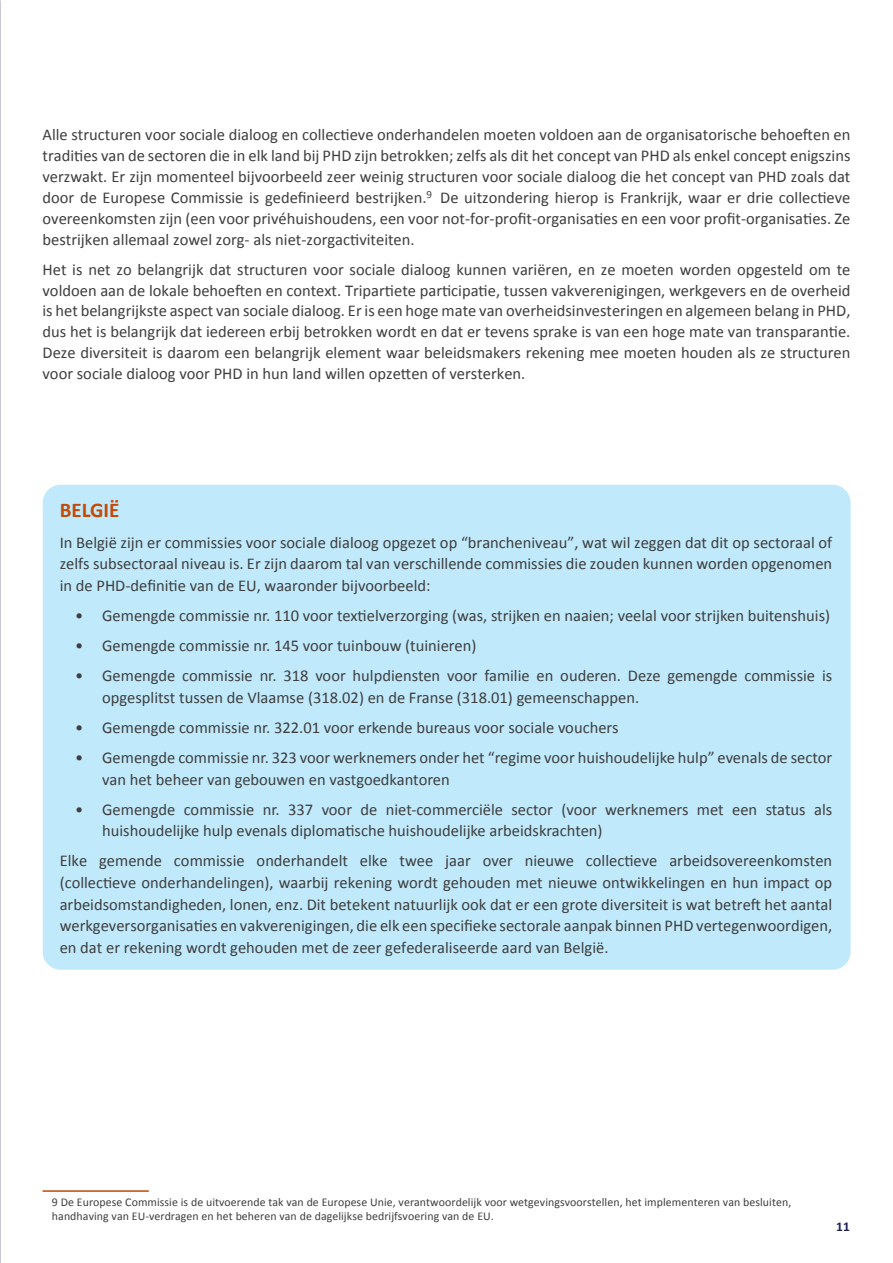
<style>
.page{position:relative;width:893px;height:1263px;background:#fff}
.page>*{position:absolute;margin:0;border:0;box-sizing:border-box;transform-origin:0 0}
.Sub-Title{font:700 21px "Calibri";color:#c24a08}
.Body_text{font:16.5px/21.6px "Calibri";color:#3e3e3f;text-align:justify}
.t1{font:700 13.5px "Calibri";color:#1f1f57}
.t2{font:11.85px/14.7px "Calibri";letter-spacing:.005em;color:#3e3e3f}
</style>
<div class="page">
<hr style="left:43px;top:1190px;width:106px;height:2px;background:#c24a08">
<div style="left:43px;top:485px;width:808px;height:485px;background:#c0eafb;border-radius:18px"></div>
<p class="Body_text" style="left:43px;top:123px;width:809px;line-height:21px">Alle structuren voor sociale dialoog en collectieve onderhandelen moeten voldoen aan de organisatorische behoeften en tradities van de sectoren die in elk land bij PHD zijn betrokken; zelfs als dit het concept van PHD als enkel concept enigszins verzwakt. Er zijn momenteel bijvoorbeeld zeer weinig structuren voor sociale dialoog die het concept van PHD zoals dat door de Europese Commissie is gedefinieerd bestrijken.<sup>9</sup> De uitzondering hierop is Frankrijk, waar er drie collectieve overeenkomsten zijn (een voor privéhuishoudens, een voor not-for-profit-organisaties en een voor profit-organisaties. Ze bestrijken allemaal zowel zorg- als niet-zorgactiviteiten.</p>
<p class="Body_text" style="left:43px;top:258px;width:809px;line-height:20.9px">Het is net zo belangrijk dat structuren voor sociale dialoog kunnen variëren, en ze moeten worden opgesteld om te voldoen aan de lokale behoeften en context. Tripartiete participatie, tussen vakverenigingen, werkgevers en de overheid is het belangrijkste aspect van sociale dialoog. Er is een hoge mate van overheidsinvesteringen en algemeen belang in PHD, dus het is belangrijk dat iedereen erbij betrokken wordt en dat er tevens sprake is van een hoge mate van transparantie.<br>Deze diversiteit is daarom een belangrijk element waar beleidsmakers rekening mee moeten houden als ze structuren voor sociale dialoog voor PHD in hun land willen opzetten of versterken.</p>
<p class="Sub-Title" style="left:60px;top:496px;width:61px">BELGIË</p>
<p class="Body_text" style="left:60px;top:530px;width:774px">In België zijn er commissies voor sociale dialoog opgezet op “brancheniveau”, wat wil zeggen dat dit op sectoraal of zelfs subsectoraal niveau is. Er zijn daarom tal van verschillende commissies die zouden kunnen worden opgenomen in de PHD-definitie van de EU, waaronder bijvoorbeeld:</p>
<p class="Body_text" style="left:75px;top:604px;width:756px">• Gemengde commissie nr. 110 voor textielverzorging (was, strijken en naaien; veelal voor strijken buitenshuis)</p>
<p class="Body_text" style="left:75px;top:634px;width:403px">• Gemengde commissie nr. 145 voor tuinbouw (tuinieren)</p>
<p class="Body_text" style="left:102px;top:664px;width:731px;text-indent:-27px">• Gemengde commissie nr. 318 voor hulpdiensten voor familie en ouderen. Deze gemengde commissie is opgesplitst tussen de Vlaamse (318.02) en de Franse (318.01) gemeenschappen.</p>
<p class="Body_text" style="left:75px;top:716px;width:545px">• Gemengde commissie nr. 322.01 voor erkende bureaus voor sociale vouchers</p>
<p class="Body_text" style="left:102px;top:746px;width:731px;text-indent:-27px">• Gemengde commissie nr. 323 voor werknemers onder het “regime voor huishoudelijke hulp” evenals de sector van het beheer van gebouwen en vastgoedkantoren</p>
<p class="Body_text" style="left:102px;top:797px;width:731px;text-indent:-27px">• Gemengde commissie nr. 337 voor de niet-commerciële sector (voor werknemers met een status als huishoudelijke hulp evenals diplomatische huishoudelijke arbeidskrachten)</p>
<p class="Body_text" style="left:60px;top:849px;width:774px">Elke gemende commissie onderhandelt elke twee jaar over nieuwe collectieve arbeidsovereenkomsten (collectieve onderhandelingen), waarbij rekening wordt gehouden met nieuwe ontwikkelingen en hun impact op arbeidsomstandigheden, lonen, enz. Dit betekent natuurlijk ook dat er een grote diversiteit is wat betreft het aantal werkgeversorganisaties en vakverenigingen, die elk een specifieke sectorale aanpak binnen PHD vertegenwoordigen, en dat er rekening wordt gehouden met de zeer gefederaliseerde aard van België.</p>
<p class="t2" style="left:52px;top:1194px;width:741px">9 De Europese Commissie is de uitvoerende tak van de Europese Unie, verantwoordelijk voor wetgevingsvoorstellen, het implementeren van besluiten, handhaving van EU-verdragen en het beheren van de dagelijkse bedrijfsvoering van de EU.</p>
<p class="t1" style="left:836px;top:1216px;width:15px">11</p>
</div>
